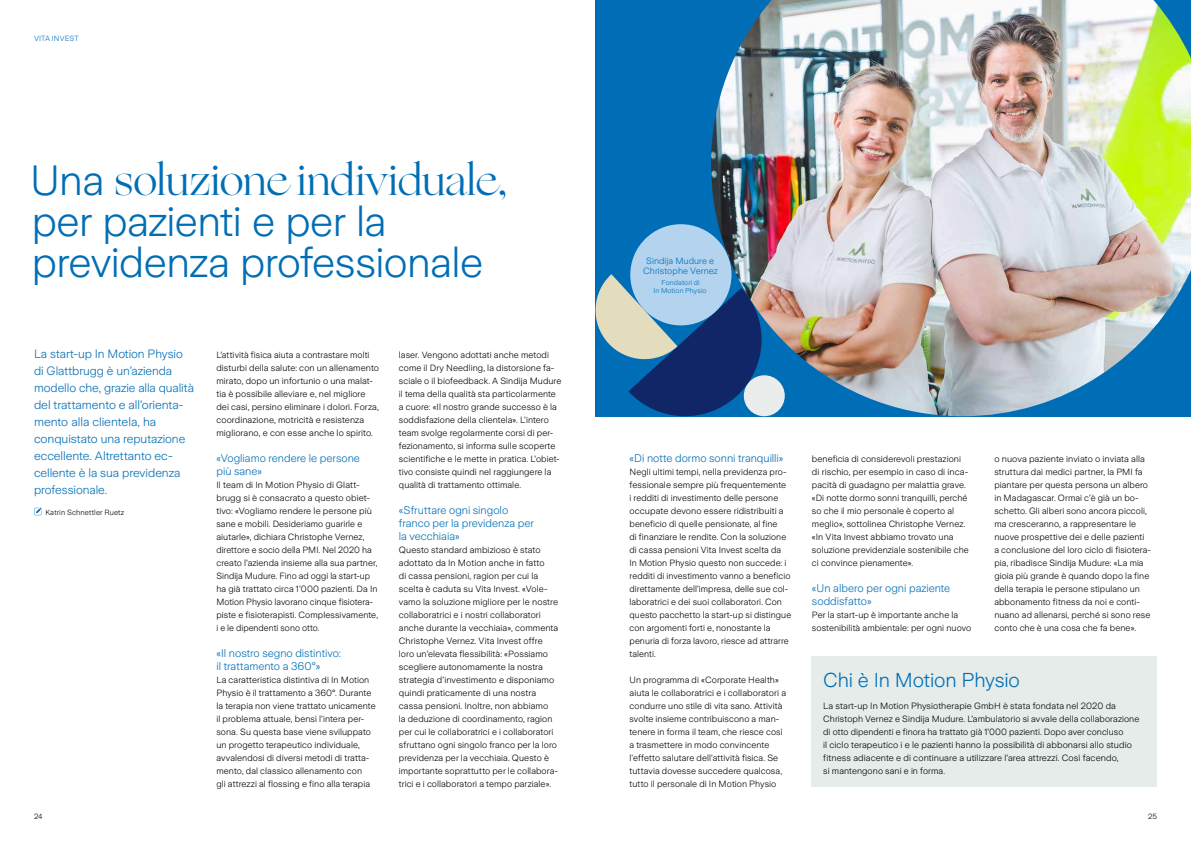
<style>
.page{position:relative;width:1191px;height:842px;background:#fff}
.page>*{position:absolute;margin:0;border:0;box-sizing:border-box;transform-origin:0 0}
.t1{font:300 42px/41px "Zurich Sans";letter-spacing:-.015em;color:#006eb6}
.t2{font:42px "Ogg";letter-spacing:-.01em;color:#006eb6}
.t3{font:300 20px "Zurich Sans";letter-spacing:-.01em;color:#006eb6}
.t4{font:300 12px/17px "Zurich Sans";letter-spacing:-.005em;color:#006eb6}
.t5{font:300 11px/13px "Zurich Sans";color:#006eb6}
.t6{font:300 9px/13px "Zurich Sans";letter-spacing:.01em;color:#000}
.t7{font:300 9px/10px "Zurich Sans";letter-spacing:.01em;color:#006eb6;text-align:center}
.t8{font:300 7.5px "Zurich Sans";letter-spacing:.015em;color:#000}
.t9{font:300 7.5px "Zurich Sans";letter-spacing:.015em;color:#006eb6}
.t10{font:300 7px/8px "Zurich Sans";letter-spacing:.015em;color:#006eb6;text-align:center}
.s1{font-family:"Zurich Sans";font-weight:300}
</style>
<div class="page">
<div style="left:595px;top:0;width:596px;height:416px;background:#006eb6"></div>
<svg style="left:34px;top:508px;width:8px;height:7px"></svg>
<div style="left:812px;top:657px;width:345px;height:130px;background:#e5ecea"></div>
<div style="left:630px;top:224px;width:101px;height:101px;background:#b3d3ee;border-radius:50%"></div>
<svg style="left:595px;top:274px;width:175px;height:143px"></svg>
<img style="left:711px;top:0;width:480px;height:416px">
<p class="t9" style="left:34px;top:34px;width:46px">VITA INVEST</p>
<h1 class="t2" style="left:30px;top:153px;width:479px"><span class="s1">Una</span> soluzione individuale,</h1>
<h1 class="t1" style="left:32px;top:202px;width:453px">per pazienti e per la previdenza professionale</h1>
<p class="t4" style="left:34px;top:345px;width:161px">La start-up In Motion Physio di Glattbrugg è un’azienda modello che, grazie alla qualità del trattamento e all’orienta&shy;mento alla clientela, ha conquistato una reputazione eccellente. Altrettanto ec&shy;cellente è la sua previdenza professionale.</p>
<p class="t8" style="left:45px;top:509px;width:80px">Katrin Schnettler Ruetz</p>
<p class="t6" style="left:216px;top:348px;width:164px">L’attività fisica aiuta a contrastare molti disturbi della salute: con un allenamento mirato, dopo un infortunio o una malat&shy;tia è possibile alleviare e, nel migliore dei casi, persino eliminare i dolori. Forza, coordinazione, motricità e resistenza migliorano, e con esse anche lo spirito.</p>
<p class="t5" style="left:216px;top:452px;width:145px">«Vogliamo rendere le persone più sane»</p>
<p class="t6" style="left:216px;top:478px;width:163px">Il team di In Motion Physio di Glatt&shy;brugg si è consacrato a questo obiet&shy;tivo: «Vogliamo rendere le persone più sane e mobili. Desideriamo guarirle e aiutarle», dichiara Christophe Vernez, direttore e socio della PMI. Nel 2020 ha creato l’azienda insieme alla sua partner, Sindija Mudure. Fino ad oggi la start-up ha già trattato circa 1’000 pazienti. Da In Motion Physio lavorano cinque fisiotera&shy;piste e fisioterapisti. Complessivamente, i e le dipendenti sono otto.</p>
<p class="t5" style="left:216px;top:647px;width:126px">«Il nostro segno distintivo: il trattamento a 360°»</p>
<p class="t6" style="left:216px;top:673px;width:161px">La caratteristica distintiva di In Motion Physio è il trattamento a 360°. Durante la terapia non viene trattato unicamente il problema attuale, bensì l’intera per&shy;sona. Su questa base viene sviluppato un progetto terapeutico individuale, avvalendosi di diversi metodi di tratta&shy;mento, dal classico allenamento con<br>gli attrezzi al flossing e fino alla terapia</p>
<p class="t6" style="left:399px;top:348px;width:164px">laser. Vengono adottati anche metodi come il Dry Needling, la distorsione fa&shy;sciale o il biofeedback. A Sindija Mudure il tema della qualità sta particolarmente a cuore: «Il nostro grande successo è la soddisfazione della clientela». L’intero team svolge regolarmente corsi di per&shy;fezionamento, si informa sulle scoperte scientifiche e le mette in pratica. L’obiet&shy;tivo consiste quindi nel raggiungere la qualità di trattamento ottimale.</p>
<p class="t5" style="left:399px;top:504px;width:137px">«Sfruttare ogni singolo franco per la previdenza per la vecchiaia»</p>
<p class="t6" style="left:399px;top:543px;width:161px">Questo standard ambizioso è stato adottato da In Motion anche in fatto<br>di cassa pensioni, ragion per cui la scelta è caduta su Vita Invest. «Vole&shy;vamo la soluzione migliore per le nostre collaboratrici e i nostri collaboratori anche durante la vecchiaia», commenta Christophe Vernez. Vita Invest offre loro un’elevata flessibilità: «Possiamo scegliere autonomamente la nostra strategia d’investimento e disponiamo quindi praticamente di una nostra cassa pensioni. Inoltre, non abbiamo<br>la deduzione di coordinamento, ragion per cui le collaboratrici e i collaboratori sfruttano ogni singolo franco per la loro previdenza per la vecchiaia. Questo è importante soprattutto per le collabora&shy;trici e i collaboratori a tempo parziale».</p>
<p class="t7" style="left:643px;top:256px;width:76px">Sindija Mudure e<br>Christophe Vernez</p>
<p class="t10" style="left:653px;top:279px;width:54px">Fondatori di<br>In Motion Physio</p>
<p class="t5" style="left:629px;top:452px;width:156px">«Di notte dormo sonni tranquilli»</p>
<p class="t6" style="left:629px;top:465px;width:163px">Negli ultimi tempi, nella previdenza pro&shy;fessionale sempre più frequentemente<br>i redditi di investimento delle persone occupate devono essere ridistribuiti a beneficio di quelle pensionate, al fine<br>di finanziare le rendite. Con la soluzione di cassa pensioni Vita Invest scelta da<br>In Motion Physio questo non succede: i redditi di investimento vanno a beneficio direttamente dell’impresa, delle sue col&shy;laboratrici e dei suoi collaboratori. Con questo pacchetto la start-up si distingue con argomenti forti e, nonostante la penuria di forza lavoro, riesce ad attrarre talenti.</p>
<p class="t6" style="left:629px;top:673px;width:158px">Un programma di «Corporate Health» aiuta le collaboratrici e i collaboratori a condurre uno stile di vita sano. Attività svolte insieme contribuiscono a man&shy;tenere in forma il team, che riesce così a trasmettere in modo convincente l’effetto salutare dell’attività fisica. Se tuttavia dovesse succedere qualcosa, tutto il personale di In Motion Physio</p>
<p class="t6" style="left:812px;top:452px;width:158px">beneficia di considerevoli prestazioni di rischio, per esempio in caso di inca&shy;pacità di guadagno per malattia grave. «Di notte dormo sonni tranquilli, perché so che il mio personale è coperto al meglio», sottolinea Christophe Vernez. «In Vita Invest abbiamo trovato una soluzione previdenziale sostenibile che ci convince pienamente».</p>
<p class="t5" style="left:812px;top:582px;width:140px">«Un albero per ogni paziente soddisfatto»</p>
<p class="t6" style="left:812px;top:608px;width:161px">Per la start-up è importante anche la sostenibilità ambientale: per ogni nuovo</p>
<p class="t6" style="left:994px;top:452px;width:158px">o nuova paziente inviato o inviata alla struttura dai medici partner, la PMI fa piantare per questa persona un albero in Madagascar. Ormai c’è già un bo&shy;schetto. Gli alberi sono ancora piccoli, ma cresceranno, a rappresentare le nuove prospettive dei e delle pazienti a conclusione del loro ciclo di fisiotera&shy;pia, ribadisce Sindija Mudure: «La mia gioia più grande è quando dopo la fine della terapia le persone stipulano un abbonamento fitness da noi e conti&shy;nuano ad allenarsi, perché si sono rese conto che è una cosa che fa bene».</p>
<h2 class="t3" style="left:823px;top:669px;width:198px">Chi è In Motion Physio</h2>
<p class="t6" style="left:823px;top:699px;width:318px">La start-up In Motion Physiotherapie GmbH è stata fondata nel 2020 da Christoph Vernez e Sindija Mudure. L’ambulatorio si avvale della collaborazione di otto dipendenti e finora ha trattato già 1’000 pazienti. Dopo aver concluso<br>il ciclo terapeutico i e le pazienti hanno la possibilità di abbonarsi allo studio fitness adiacente e di continuare a utilizzare l’area attrezzi. Così facendo,<br>si mantengono sani e in forma.</p>
<p class="t8" style="left:34px;top:813px;width:10px">24</p>
<p class="t8" style="left:1148px;top:813px;width:10px">25</p>
</div>
